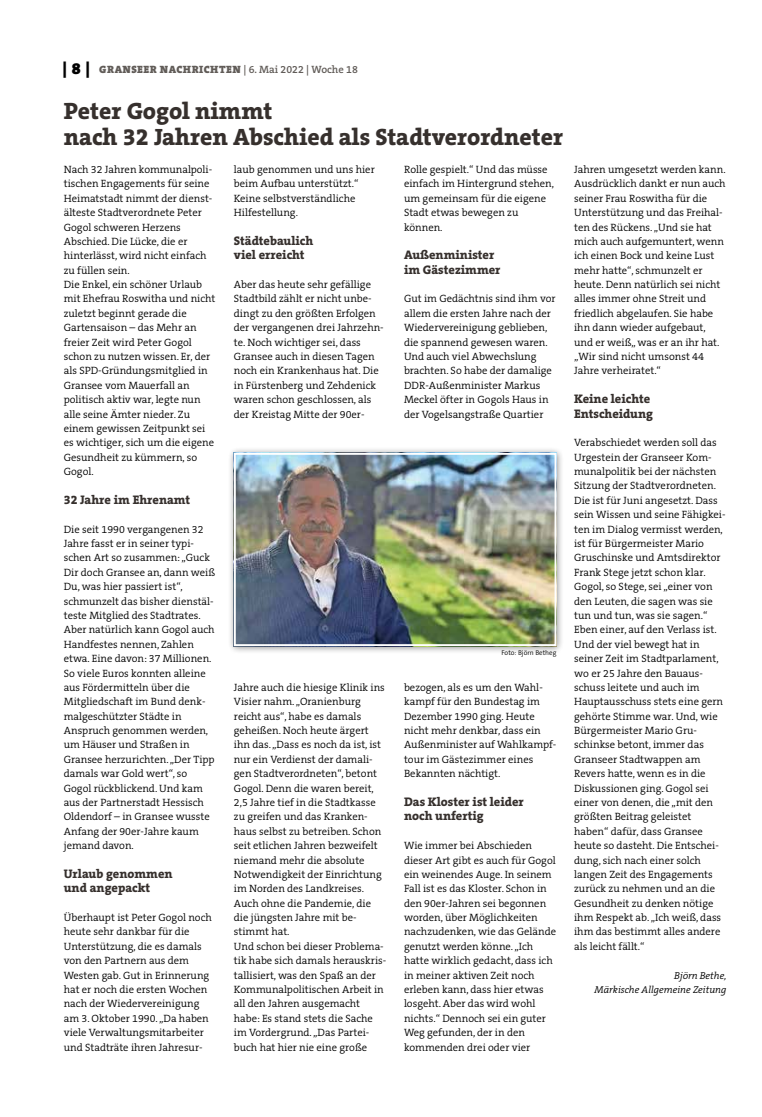
<style>
.page{position:relative;width:762px;height:1117px;background:#fff}
.page>*{position:absolute;margin:0;border:0;box-sizing:border-box;transform-origin:0 0}
.t1{font:800 23.75px/26.2px "The Serif B W8";color:#36302d}
.t2{font:800 12.5px/14.4px "The Serif B W8";color:#36302d}
.t3{font:300 10.62px/14.4px "The Serif B W4";color:#000}
.t4{font:900 10.62px "The Serif B W9";letter-spacing:.045em;color:#615c58}
.t5{font:italic 300 10px/14.4px "The Serif B W4";color:#000;text-align:right}
.t6{font:300 6.88px "The Sans B W4";color:#000}
.s1{font-size:16.25px;color:#000}
.s2{font-family:"The Serif B W6";font-weight:600}
</style>
<div class="page">
<div style="left:228px;top:447px;width:336px;height:206px;background:#000;opacity:.45"></div>
<img style="left:237px;top:456px;width:316px;height:187px">
<div style="left:234px;top:453px;width:322px;height:193px;border:2px solid #fff"></div>
<p class="t4" style="left:63px;top:63px;width:297px"><span class="s1">| 8 |</span> GRANSEER NACHRICHTEN <span class="s2">| 6. Mai 2022 | Woche 18</span></p>
<h1 class="t1" style="left:64px;top:97px;width:501px">Peter Gogol nimmt<br>nach 32 Jahren Abschied als Stadtverordneter</h1>
<p class="t3" style="left:64px;top:162px;width:153px">Nach 32 Jahren kommunalpoli&shy;tischen Engagements für seine<br>Heimatstadt nimmt der dienst&shy;älteste Stadtverordnete Peter<br>Gogol schweren Herzens<br>Abschied. Die Lücke, die er hinterlässt, wird nicht einfach zu füllen sein.<br>Die Enkel, ein schöner Urlaub mit Ehefrau Roswitha und nicht zuletzt beginnt gerade die<br>Gartensaison – das Mehr an freier Zeit wird Peter Gogol schon zu nutzen wissen. Er, der als SPD-Gründungsmitglied in<br>Gransee vom Mauerfall an politisch aktiv war, legte nun alle seine Ämter nieder. Zu einem gewissen Zeitpunkt sei es wichtiger, sich um die eigene<br>Gesundheit zu kümmern, so<br>Gogol.</p>
<p class="t2" style="left:64px;top:492px;width:128px">32 Jahre im Ehrenamt</p>
<p class="t3" style="left:64px;top:522px;width:153px">Die seit 1990 vergangenen 32<br>Jahre fasst er in seiner typi&shy;schen Art so zusammen: „Guck<br>Dir doch Gransee an, dann weiß<br>Du, was hier passiert ist“, schmunzelt das bisher dienstäl&shy;teste Mitglied des Stadtrates.<br>Aber natürlich kann Gogol auch<br>Handfestes nennen, Zahlen etwa. Eine davon: 37 Millionen.<br>So viele Euros konnten alleine aus Fördermitteln über die<br>Mitgliedschaft im Bund denk&shy;malgeschützter Städte in<br>Anspruch genommen werden, um Häuser und Straßen in<br>Gransee herzurichten. „Der Tipp damals war Gold wert“, so<br>Gogol rückblickend. Und kam aus der Partnerstadt Hessisch<br>Oldendorf – in Gransee wusste<br>Anfang der 90er-Jahre kaum jemand davon.</p>
<p class="t2" style="left:64px;top:866px;width:110px">Urlaub genommen und angepackt</p>
<p class="t3" style="left:64px;top:910px;width:150px">Überhaupt ist Peter Gogol noch heute sehr dankbar für die<br>Unterstützung, die es damals von den Partnern aus dem<br>Westen gab. Gut in Erinnerung hat er noch die ersten Wochen nach der Wiedervereinigung am 3. Oktober 1990. „Da haben viele Verwaltungsmitarbeiter und Stadträte ihren Jahresur-</p>
<p class="t3" style="left:404px;top:162px;width:152px">Rolle gespielt.“ Und das müsse einfach im Hintergrund stehen, um gemeinsam für die eigene<br>Stadt etwas bewegen zu können.</p>
<p class="t2" style="left:404px;top:248px;width:98px">Außenminister im Gästezimmer</p>
<p class="t3" style="left:404px;top:292px;width:153px">Gut im Gedächtnis sind ihm vor allem die ersten Jahre nach der<br>Wiedervereinigung geblieben, die spannend gewesen waren.<br>Und auch viel Abwechslung brachten. So habe der damalige<br>DDR-Außenminister Markus<br>Meckel öfter in Gogols Haus in der Vogelsangstraße Quartier</p>
<p class="t3" style="left:234px;top:162px;width:142px">laub genommen und uns hier beim Aufbau unterstützt.“<br>Keine selbstverständliche<br>Hilfestellung.</p>
<p class="t2" style="left:234px;top:233px;width:81px">Städtebaulich viel erreicht</p>
<p class="t3" style="left:234px;top:277px;width:151px">Aber das heute sehr gefällige<br>Stadtbild zählt er nicht unbe&shy;dingt zu den größten Erfolgen der vergangenen drei Jahrzehn&shy;te. Noch wichtiger sei, dass<br>Gransee auch in diesen Tagen noch ein Krankenhaus hat. Die in Fürstenberg und Zehdenick waren schon geschlossen, als der Kreistag Mitte der 90er-</p>
<p class="t6" style="left:501px;top:648px;width:56px">Foto: Björn Betheg</p>
<p class="t3" style="left:404px;top:680px;width:154px">bezogen, als es um den Wahl&shy;kampf für den Bundestag im<br>Dezember 1990 ging. Heute nicht mehr denkbar, dass ein<br>Außenminister auf Wahlkampf&shy;tour im Gästezimmer eines<br>Bekannten nächtigt.</p>
<p class="t2" style="left:404px;top:794px;width:121px">Das Kloster ist leider noch unfertig</p>
<p class="t3" style="left:404px;top:838px;width:154px">Wie immer bei Abschieden dieser Art gibt es auch für Gogol ein weinendes Auge. In seinem<br>Fall ist es das Kloster. Schon in den 90er-Jahren sei begonnen worden, über Möglichkeiten nachzudenken, wie das Gelände genutzt werden könne. „Ich hatte wirklich gedacht, dass ich in meiner aktiven Zeit noch erleben kann, dass hier etwas losgeht. Aber das wird wohl nichts.“ Dennoch sei ein guter<br>Weg gefunden, der in den kommenden drei oder vier</p>
<p class="t3" style="left:234px;top:680px;width:154px">Jahre auch die hiesige Klinik ins<br>Visier nahm. „Oranienburg reicht aus“, habe es damals geheißen. Noch heute ärgert ihn das. „Dass es noch da ist, ist nur ein Verdienst der damali&shy;gen Stadtverordneten“, betont<br>Gogol. Denn die waren bereit,<br>2,5 Jahre tief in die Stadtkasse zu greifen und das Kranken&shy;haus selbst zu betreiben. Schon seit etlichen Jahren bezweifelt niemand mehr die absolute<br>Notwendigkeit der Einrichtung im Norden des Landkreises.<br>Auch ohne die Pandemie, die die jüngsten Jahre mit be&shy;stimmt hat.<br>Und schon bei dieser Problema&shy;tik habe sich damals herauskris&shy;tallisiert, was den Spaß an der<br>Kommunalpolitischen Arbeit in all den Jahren ausgemacht habe: Es stand stets die Sache im Vordergrund. „Das Partei&shy;buch hat hier nie eine große</p>
<p class="t3" style="left:574px;top:162px;width:153px">Jahren umgesetzt werden kann.<br>Ausdrücklich dankt er nun auch seiner Frau Roswitha für die<br>Unterstützung und das Freihal&shy;ten des Rückens. „Und sie hat mich auch aufgemuntert, wenn ich einen Bock und keine Lust mehr hatte“, schmunzelt er heute. Denn natürlich sei nicht alles immer ohne Streit und friedlich abgelaufen. Sie habe ihn dann wieder aufgebaut, und er weiß,, was er an ihr hat. „Wir sind nicht umsonst 44<br>Jahre verheiratet.“</p>
<p class="t2" style="left:574px;top:391px;width:80px">Keine leichte<br>Entscheidung</p>
<p class="t3" style="left:574px;top:435px;width:153px">Verabschiedet werden soll das<br>Urgestein der Granseer Kom&shy;munalpolitik bei der nächsten<br>Sitzung der Stadtverordneten.<br>Die ist für Juni angesetzt. Dass sein Wissen und seine Fähigkei&shy;ten im Dialog vermisst werden, ist für Bürgermeister Mario<br>Gruschinske und Amtsdirektor<br>Frank Stege jetzt schon klar.<br>Gogol, so Stege, sei „einer von den Leuten, die sagen was sie tun und tun, was sie sagen.“<br>Eben einer, auf den Verlass ist.<br>Und der viel bewegt hat in seiner Zeit im Stadtparlament, wo er 25 Jahre den Bauaus&shy;schuss leitete und auch im<br>Hauptausschuss stets eine gern gehörte Stimme war. Und, wie<br>Bürgermeister Mario Gru&shy;schinkse betont, immer das<br>Granseer Stadtwappen am<br>Revers hatte, wenn es in die<br>Diskussionen ging. Gogol sei einer von denen, die „mit den größten Beitrag geleistet haben“ dafür, dass Gransee heute so dasteht. Die Entschei&shy;dung, sich nach einer solch langen Zeit des Engagements zurück zu nehmen und an die<br>Gesundheit zu denken nötige ihm Respekt ab. „Ich weiß, dass ihm das bestimmt alles andere als leicht fällt.“</p>
<p class="t5" style="left:594px;top:967px;width:133px">Björn Bethe,<br>Märkische Allgemeine Zeitung</p>
</div>
